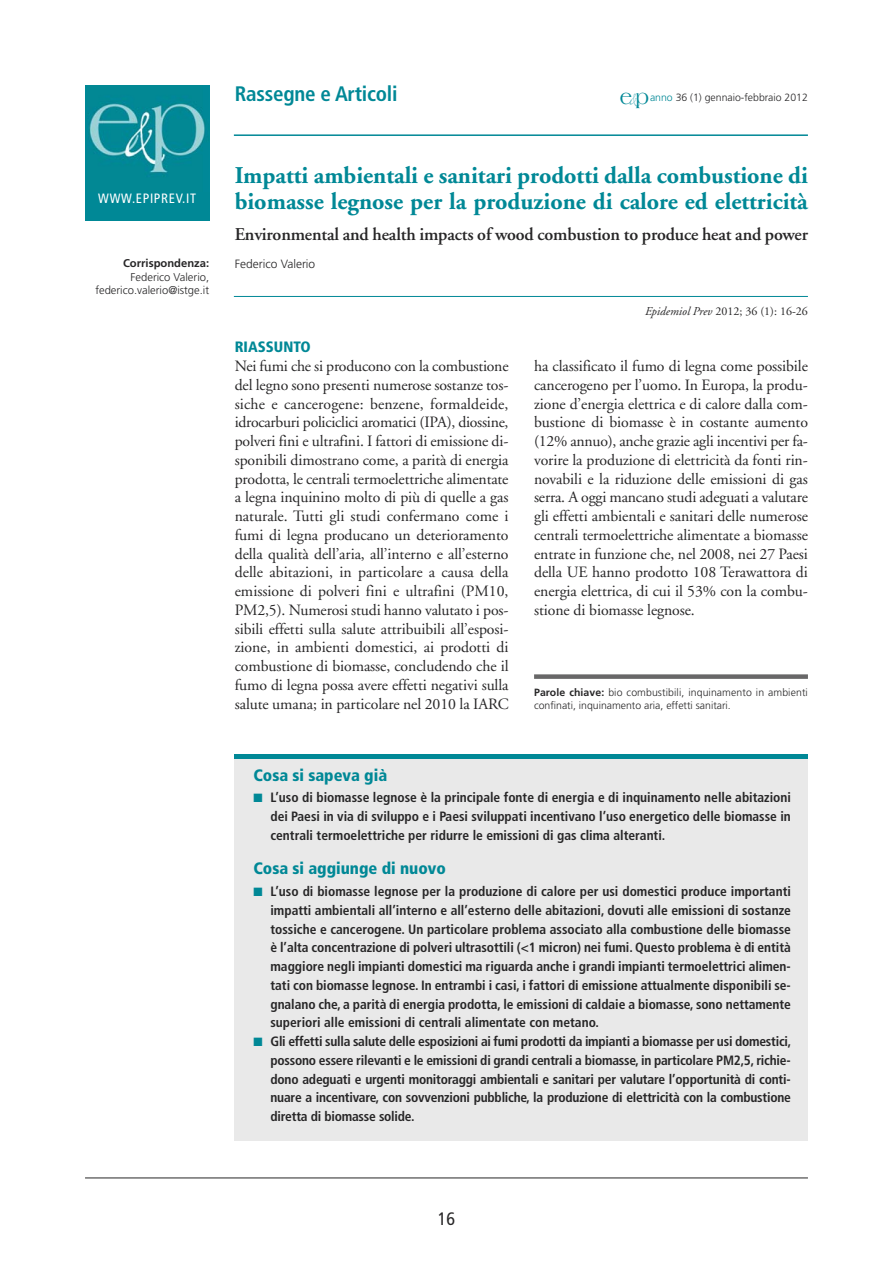
<style>
.page{position:relative;width:893px;height:1263px;background:#fff}
.page>*{position:absolute;margin:0;border:0;box-sizing:border-box;transform-origin:0 0}
.t1{font:700 24px/26.2px "Adobe Garamond";color:#008896}
.t2{font:700 condensed 21px "Frutiger";letter-spacing:-.01em;color:#008896}
.t3{font:600 18px "Adobe Garamond";letter-spacing:-.01em;color:#272627}
.t4{font:condensed 18px "Frutiger";color:#272627}
.t5{font:900 condensed 16.5px "Frutiger";color:#008896}
.t6{font:15.75px/18.8px "Adobe Garamond";letter-spacing:-.005em;color:#272627;text-align:justify}
.t7{font:900 condensed 15px "Frutiger";color:#008896}
.t8{font:700 condensed 13.5px/18.8px "Frutiger";color:#272627;text-align:justify}
.t9{font:condensed 13.5px "Frutiger";letter-spacing:.05em;color:#fff}
.t10{font:12px "Adobe Garamond";color:#272627}
.t11{font:300 12px "Frutiger";color:#272627}
.t12{font:300 11.25px/13.5px "Frutiger";color:#272627;text-align:right}
.t13{font:700 11.25px "Frutiger";color:#272627}
.t14{font:300 10.5px/13.5px "Frutiger";color:#272627}
.s1{font-family:"Americana";font-weight:400;font-size:21.3px;color:#008896}
.s2{font-family:"Demian LT";font-weight:400;font-size:15px;color:#66b7c0}
.s3{color:#008896}
.s4{font-style:italic}
.s5{font-weight:700}
</style>
<div class="page">
<hr style="left:85px;top:1178px;width:723px;height:1px;background:#272627">
<img style="left:87px;top:85px;width:122px;height:107px">
<div style="left:85px;top:192px;width:124px;height:29px;background:#008896"></div>
<hr style="left:234px;top:134px;width:574px;height:2px;background:#008896">
<hr style="left:234px;top:296px;width:574px;height:1px;background:#008896">
<div style="left:235px;top:754px;width:573px;height:386px;background:#e9e9e9"></div>
<hr style="left:235px;top:754px;width:573px;height:4px;background:#008896">
<div style="left:534px;top:674px;width:274px;height:5px;background:#686768"></div>
<p class="t9" style="left:98px;top:192px;width:99px">WWW.EPIPREV.IT</p>
<p class="t13" style="left:123px;top:259px;width:88px">Corrispondenza:</p>
<p class="t12" style="left:95px;top:271px;width:115px">Federico Valerio, federico.valerio@istge.it</p>
<h2 class="t2" style="left:235px;top:85px;width:164px">Rassegne e Articoli</h2>
<p class="t14" style="left:620px;top:92px;width:190px"><span class="s1">e</span><span class="s2">&amp;</span><span class="s1">p</span><span class="s3">anno</span> 36 (1) gennaio-febbraio 2012</p>
<h1 class="t1" style="left:235px;top:164px;width:575px">Impatti ambientali e sanitari prodotti dalla combustione di biomasse legnose per la produzione di calore ed elettricità</h1>
<p class="t3" style="left:235px;top:227px;width:575px">Environmental and health impacts of wood combustion to produce heat and power</p>
<p class="t11" style="left:235px;top:259px;width:82px">Federico Valerio</p>
<p class="t7" style="left:235px;top:341px;width:78px">RIASSUNTO</p>
<p class="t6" style="left:235px;top:358px;width:275px">Nei fumi che si producono con la combustione del legno sono presenti numerose sostanze tos&shy;siche e cancerogene: benzene, formaldeide, idrocarburi policiclici aromatici (IPA), diossine, polveri fini e ultrafini. I fattori di emissione di&shy;sponibili dimostrano come, a parità di energia prodotta, le centrali termoelettriche alimentate a legna inquinino molto di più di quelle a gas naturale. Tutti gli studi confermano come i fumi di legna producano un deterioramento della qualità dell’aria, all’interno e all’esterno delle abitazioni, in particolare a causa della emissione di polveri fini e ultrafini (PM10, PM2,5). Numerosi studi hanno valutato i pos&shy;sibili effetti sulla salute attribuibili all’esposi&shy;zione, in ambienti domestici, ai prodotti di combustione di biomasse, concludendo che il fumo di legna possa avere effetti negativi sulla salute umana; in particolare nel 2010 la IARC</p>
<p class="t10" style="left:645px;top:306px;width:164px"><span class="s4">Epidemiol Prev</span> 2012; 36 (1): 16-26</p>
<p class="t6" style="left:534px;top:358px;width:275px">ha classificato il fumo di legna come possibile cancerogeno per l’uomo. In Europa, la produ&shy;zione d’energia elettrica e di calore dalla com&shy;bustione di biomasse è in costante aumento (12% annuo), anche grazie agli incentivi per fa&shy;vorire la produzione di elettricità da fonti rin&shy;novabili e la riduzione delle emissioni di gas serra. A oggi mancano studi adeguati a valutare gli effetti ambientali e sanitari delle numerose centrali termoelettriche alimentate a biomasse entrate in funzione che, nel 2008, nei 27 Paesi della UE hanno prodotto 108 Terawattora di energia elettrica, di cui il 53% con la combu&shy;stione di biomasse legnose.</p>
<p class="t14" style="left:534px;top:686px;width:275px"><span class="s5">Parole chiave:</span> bio combustibili, inquinamento in ambienti confinati, inquinamento aria, effetti sanitari.</p>
<p class="t5" style="left:253px;top:768px;width:135px">Cosa si sapeva già</p>
<p class="t8" style="left:270px;top:789px;width:522px;text-indent:-17px"><span class="s3">■</span> L’uso di biomasse legnose è la principale fonte di energia e di inquinamento nelle abitazioni dei Paesi in via di sviluppo e i Paesi sviluppati incentivano l’uso energetico delle biomasse in centrali termoelettriche per ridurre le emissioni di gas clima alteranti.</p>
<p class="t5" style="left:253px;top:862px;width:194px">Cosa si aggiunge di nuovo</p>
<p class="t8" style="left:270px;top:883px;width:522px;text-indent:-17px"><span class="s3">■</span> L’uso di biomasse legnose per la produzione di calore per usi domestici produce importanti impatti ambientali all’interno e all’esterno delle abitazioni, dovuti alle emissioni di sostanze tossiche e cancerogene. Un particolare problema associato alla combustione delle biomasse è l’alta concentrazione di polveri ultrasottili (&lt;1 micron) nei fumi. Questo problema è di entità maggiore negli impianti domestici ma riguarda anche i grandi impianti termoelettrici alimen&shy;tati con biomasse legnose. In entrambi i casi, i fattori di emissione attualmente disponibili se&shy;gnalano che, a parità di energia prodotta, le emissioni di caldaie a biomasse, sono nettamente superiori alle emissioni di centrali alimentate con metano.</p>
<p class="t8" style="left:270px;top:1033px;width:522px;text-indent:-17px"><span class="s3">■</span> Gli effetti sulla salute delle esposizioni ai fumi prodotti da impianti a biomasse per usi domestici, possono essere rilevanti e le emissioni di grandi centrali a biomasse, in particolare PM2,5, richie&shy;dono adeguati e urgenti monitoraggi ambientali e sanitari per valutare l’opportunità di conti&shy;nuare a incentivare, con sovvenzioni pubbliche, la produzione di elettricità con la combustione diretta di biomasse solide.</p>
<p class="t4" style="left:438px;top:1212px;width:19px">16</p>
</div>
